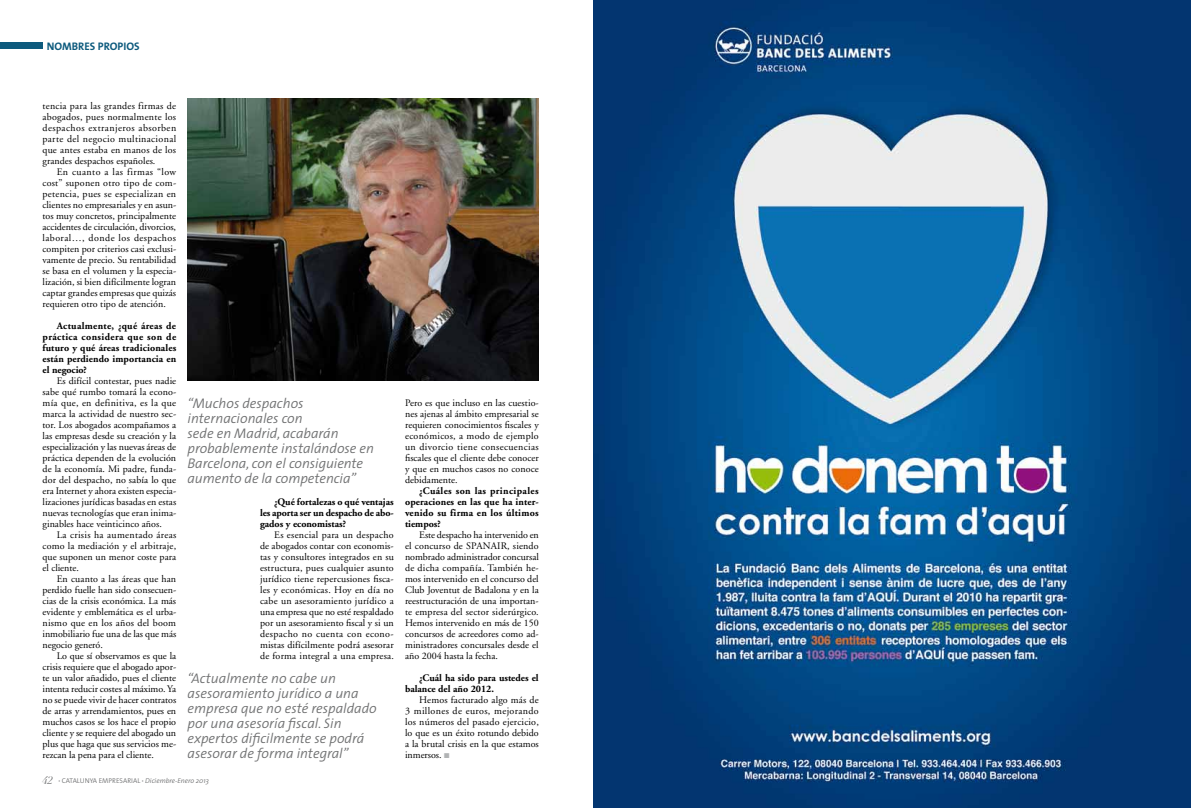
<style>
.page{position:relative;width:1191px;height:808px;background:#fff}
.page>*{position:absolute;margin:0;border:0;box-sizing:border-box;transform-origin:0 0}
.t1{font:italic 300 14px/15px "The Sans";color:#707172}
.t2{font:700 11px "The Sans";color:#0d5a7d}
.t3{font:10px/11px "Adobe Garamond";letter-spacing:.005em;color:#000;text-align:justify}
.t4{font:700 10px/11px "Adobe Garamond";color:#000;text-align:justify}
.t5{font:300 7px "The Sans";color:#707172}
.s1{font-family:"Didot";font-weight:400;font-style:italic;font-size:11px}
.s2{font-weight:700}
.s3{font-style:italic}
.s4{color:#b1b3b4}
</style>
<div class="page">
<div style="left:0;top:43px;width:43px;height:6px;background:#0d5a7d"></div>
<img style="left:187px;top:99px;width:352px;height:282px">
<img style="left:593px;top:0;width:598px;height:808px">
<p class="t2" style="left:47px;top:37px;width:94px">NOMBRES PROPIOS</p>
<p class="t3" style="left:43px;top:100px;width:135px">tencia para las grandes firmas de abogados, pues normalmente los despachos extranjeros absorben parte del negocio multinacional que antes estaba en manos de los grandes despachos españoles.</p>
<p class="t3" style="left:43px;top:166px;width:135px;text-indent:14px">En cuanto a las firmas “low cost” suponen otro tipo de com&shy;petencia, pues se especializan en clientes no empresariales y en asun&shy;tos muy concretos, principalmente accidentes de circulación, divorcios, laboral…, donde los despachos compiten por criterios casi exclusi&shy;vamente de precio. Su rentabilidad se basa en el volumen y la especia&shy;lización, si bien difícilmente logran captar grandes empresas que quizás requieren otro tipo de atención.</p>
<p class="t4" style="left:43px;top:320px;width:135px;text-indent:14px">Actualmente, ¿qué áreas de práctica considera que son de futuro y qué áreas tradicionales están perdiendo importancia en el negocio?</p>
<p class="t3" style="left:43px;top:375px;width:135px;text-indent:14px">Es difícil contestar, pues nadie sabe qué rumbo tomará la econo&shy;mía que, en definitiva, es la que marca la actividad de nuestro sec&shy;tor. Los abogados acompañamos a las empresas desde su creación y la especialización y las nuevas áreas de práctica dependen de la evolución de la economía. Mi padre, funda&shy;dor del despacho, no sabía lo que era Internet y ahora existen especia&shy;lizaciones jurídicas basadas en estas nuevas tecnologías que eran inima&shy;ginables hace veinticinco años.</p>
<p class="t3" style="left:43px;top:529px;width:135px;text-indent:14px">La crisis ha aumentado áreas como la mediación y el arbitraje, que suponen un menor coste para el cliente.</p>
<p class="t3" style="left:43px;top:573px;width:135px;text-indent:14px">En cuanto a las áreas que han perdido fuelle han sido consecuen&shy;cias de la crisis económica. La más evidente y emblemática es el urba&shy;nismo que en los años del boom inmobiliario fue una de las que más negocio generó.</p>
<p class="t3" style="left:43px;top:650px;width:135px;text-indent:14px">Lo que sí observamos es que la crisis requiere que el abogado apor&shy;te un valor añadido, pues el cliente intenta reducir costes al máximo. Ya no se puede vivir de hacer contratos de arras y arrendamientos, pues en muchos casos se los hace el propio cliente y se requiere del abogado un plus que haga que sus servicios me&shy;rezcan la pena para el cliente.</p>
<h1 class="t1" style="left:187px;top:396px;width:188px">“Muchos despachos internacionales con<br>sede en Madrid, acabarán probablemente instalándose en<br>Barcelona, con el consiguiente aumento de la competencia”</h1>
<p class="t4" style="left:260px;top:496px;width:135px;text-indent:14px">¿Qué fortalezas o qué ventajas les aporta ser un despacho de abo&shy;gados y economistas?</p>
<p class="t3" style="left:260px;top:529px;width:135px;text-indent:14px">Es esencial para un despacho de abogados contar con economis&shy;tas y consultores integrados en su estructura, pues cualquier asunto jurídico tiene repercusiones fisca&shy;les y económicas. Hoy en día no cabe un asesoramiento jurídico a una empresa que no esté respaldado por un asesoramiento fiscal y si un despacho no cuenta con econo&shy;mistas difícilmente podrá asesorar de forma integral a una empresa.</p>
<h1 class="t1" style="left:187px;top:670px;width:191px">“Actualmente no cabe un asesoramiento jurídico a una empresa que no esté respaldado por una asesoría fiscal. Sin expertos dificilmente se podrá asesorar de forma integral”</h1>
<p class="t5" style="left:43px;top:775px;width:168px"><span class="s1">42</span> <span class="s2">·</span> CATALUNYA EMPRESARIAL <span class="s2">·</span> <span class="s3">Diciembre-Enero 2013</span></p>
<p class="t3" style="left:405px;top:397px;width:135px">Pero es que incluso en las cuestio&shy;nes ajenas al ámbito empresarial se requieren conocimientos fiscales y económicos, a modo de ejemplo un divorcio tiene consecuencias fiscales que el cliente debe conocer y que en muchos casos no conoce debidamente.</p>
<p class="t4" style="left:405px;top:485px;width:135px;text-indent:14px">¿Cuáles son las principales operaciones en las que ha inter&shy;venido su firma en los últimos tiempos?</p>
<p class="t3" style="left:405px;top:529px;width:135px;text-indent:14px">Este despacho ha intervenido en el concurso de SPANAIR, siendo nombrado administrador concursal de dicha compañía. También he&shy;mos intervenido en el concurso del Club Joventut de Badalona y en la reestructuración de una importan&shy;te empresa del sector siderúrgico.<br>Hemos intervenido en más de 150 concursos de acreedores como ad&shy;ministradores concursales desde el año 2004 hasta la fecha.</p>
<p class="t4" style="left:405px;top:672px;width:135px;text-indent:14px">¿Cuál ha sido para ustedes el balance del año 2012.</p>
<p class="t3" style="left:405px;top:694px;width:135px;text-indent:14px">Hemos facturado algo más de 3 millones de euros, mejorando los números del pasado ejercicio, lo que es un éxito rotundo debido a la brutal crisis en la que estamos inmersos. <span class="s4">■</span></p>
</div>
